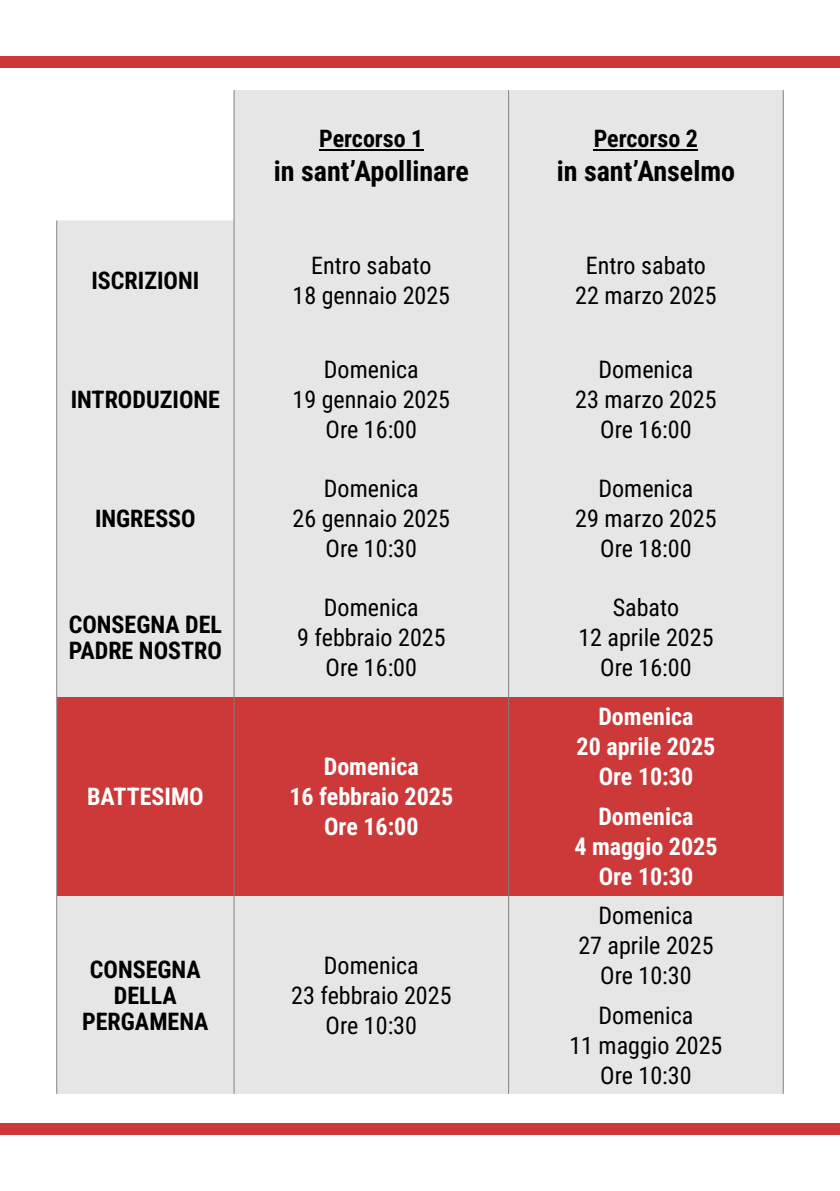
<style>
.page{position:relative;width:840px;height:1191px;background:#fff}
.page>*{position:absolute;margin:0;border:0;box-sizing:border-box;transform-origin:0 0}
.t1{font:700 28px "Roboto Condensed";color:#000}
.t2{font:24px/30px "Roboto Condensed";color:#000;text-align:center}
.t3{font:700 24px/30px "Roboto Condensed";color:#fff;text-align:center}
.t4{font:700 24px/26px "Roboto Condensed";color:#000}
</style>
<div class="page">
<div style="left:0;top:57px;width:839px;height:11px;background:#cd3939"></div>
<div style="left:0;top:1123px;width:839px;height:12px;background:#cd3939"></div>
<div style="left:57px;top:90px;width:725px;height:1003px;background:#e6e6e6"></div>
<div style="left:57px;top:697px;width:725px;height:198px;background:#cd3939"></div>
<hr style="left:319px;top:149px;width:104px;height:1px;background:#000">
<hr style="left:593px;top:149px;width:104px;height:1px;background:#000">
<hr style="left:233px;top:90px;width:1px;height:1003px;background:#808080">
<hr style="left:508px;top:90px;width:1px;height:1003px;background:#808080">
<hr style="left:782px;top:90px;width:1px;height:1003px;background:#808080">
<hr style="left:56px;top:220px;width:1px;height:873px;background:#808080">
<p class="t4" style="left:91px;top:270px;width:109px">ISCRIZIONI</p>
<p class="t4" style="left:71px;top:389px;width:151px">INTRODUZIONE</p>
<p class="t4" style="left:95px;top:508px;width:102px">INGRESSO</p>
<p class="t4" style="left:69px;top:614px;width:155px">CONSEGNA DEL<br>PADRE NOSTRO</p>
<p class="t3" style="left:87px;top:784px;width:118px">BATTESIMO</p>
<p class="t4" style="left:319px;top:128px;width:106px">Percorso 1</p>
<p class="t1" style="left:273px;top:160px;width:196px">in sant’Apollinare</p>
<p class="t4" style="left:593px;top:128px;width:106px">Percorso 2</p>
<p class="t1" style="left:556px;top:160px;width:180px">in sant’Anselmo</p>
<p class="t2" style="left:292px;top:253px;width:159px">Entro sabato<br>18 gennaio 2025</p>
<p class="t2" style="left:575px;top:253px;width:143px">Entro sabato<br>22 marzo 2025</p>
<p class="t2" style="left:292px;top:357px;width:159px">Domenica<br>19 gennaio 2025<br>Ore 16:00</p>
<p class="t2" style="left:575px;top:357px;width:143px">Domenica<br>23 marzo 2025<br>Ore 16:00</p>
<p class="t2" style="left:292px;top:476px;width:159px">Domenica<br>26 gennaio 2025<br>Ore 10:30</p>
<p class="t2" style="left:575px;top:476px;width:143px">Domenica<br>29 marzo 2025<br>Ore 18:00</p>
<p class="t2" style="left:297px;top:595px;width:150px">Domenica<br>9 febbraio 2025<br>Ore 16:00</p>
<p class="t2" style="left:578px;top:595px;width:137px">Sabato<br>12 aprile 2025<br>Ore 16:00</p>
<p class="t3" style="left:289px;top:754px;width:165px">Domenica<br>16 febbraio 2025<br>Ore 16:00</p>
<p class="t3" style="left:576px;top:704px;width:140px">Domenica<br>20 aprile 2025<br>Ore 10:30</p>
<p class="t3" style="left:574px;top:804px;width:144px">Domenica<br>4 maggio 2025<br>Ore 10:30</p>
<p class="t4" style="left:82px;top:958px;width:128px;text-align:center">CONSEGNA<br>DELLA<br>PERGAMENA</p>
<p class="t2" style="left:291px;top:952px;width:162px">Domenica<br>23 febbraio 2025<br>Ore 10:30</p>
<p class="t2" style="left:578px;top:902px;width:137px">Domenica<br>27 aprile 2025<br>Ore 10:30</p>
<p class="t2" style="left:569px;top:1002px;width:154px">Domenica<br>11 maggio 2025<br>Ore 10:30</p>
</div>
